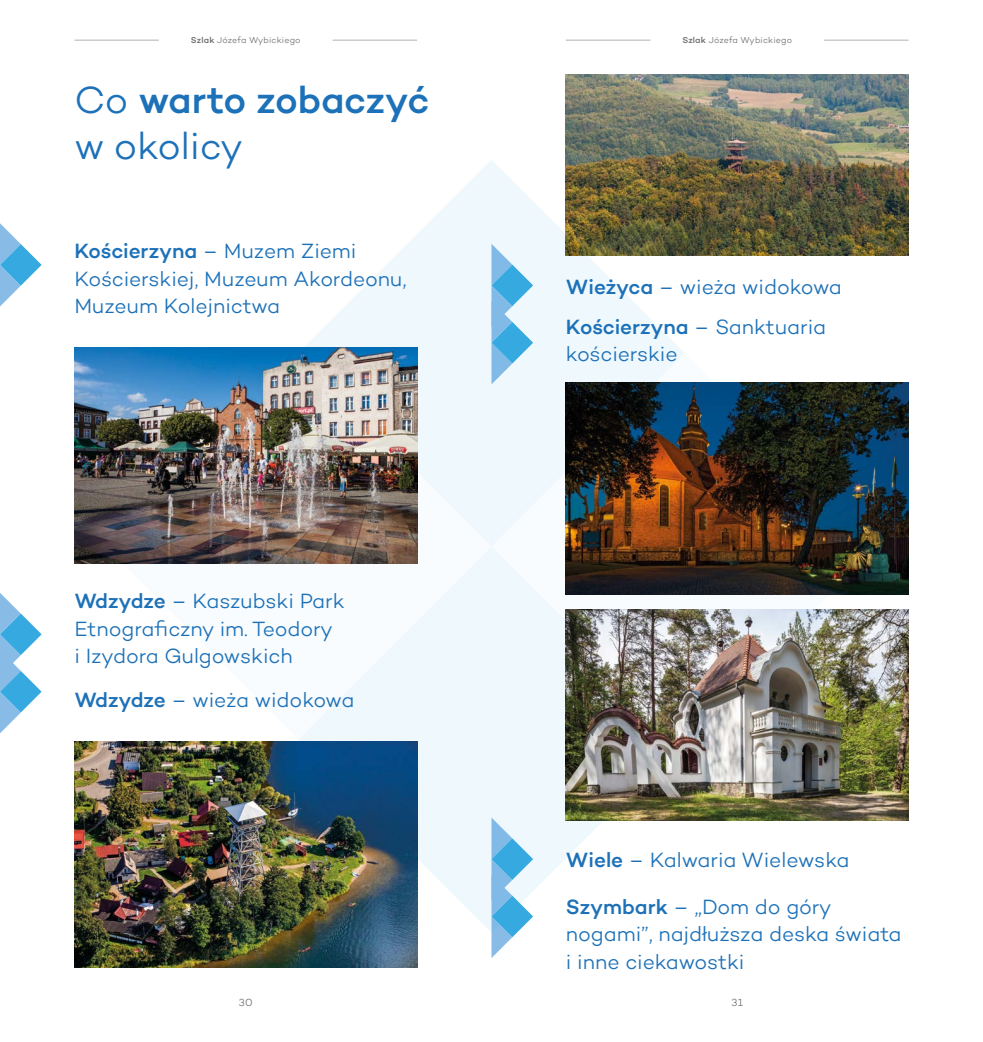
<style>
.page{position:relative;width:983px;height:1042px;background:#fff}
.page>*{position:absolute;margin:0;border:0;box-sizing:border-box;transform-origin:0 0}
.t1{font:500 38.5px/46.2px "Campton";letter-spacing:-.01em;color:#1d71b8}
.t2{font:300 21px/27.3px "Campton";letter-spacing:-.005em;color:#1d71b8}
.t3{font:300 10.5px "Campton";color:#706f6f}
.t4{font:300 8.75px "Campton";letter-spacing:.015em;color:#706f6f}
.s1{font-weight:500}
.s2{font-weight:300}
</style>
<div class="page">
<svg style="left:0;top:223px;width:42px;height:83px"></svg>
<svg style="left:491px;top:932px;width:27px;height:26px"></svg>
<svg style="left:298px;top:739px;width:386px;height:193px;fill:#eff8fc"></svg>
<svg style="left:305px;top:160px;width:379px;height:193px;fill:#eff8fc"></svg>
<svg style="left:491px;top:353px;width:386px;height:386px;fill:#eff8fc"></svg>
<svg style="left:299px;top:353px;width:192px;height:386px;fill:#eff8fc"></svg>
<svg style="left:0;top:593px;width:42px;height:140px"></svg>
<img style="left:74px;top:347px;width:343px;height:217px">
<img style="left:566px;top:74px;width:342px;height:181px">
<img style="left:566px;top:382px;width:342px;height:212px">
<img style="left:566px;top:609px;width:342px;height:211px">
<img style="left:74px;top:742px;width:343px;height:225px">
<hr style="left:823px;top:40px;width:85px;height:1px;background:#b3b2b2">
<hr style="left:332px;top:40px;width:85px;height:1px;background:#b3b2b2">
<hr style="left:566px;top:40px;width:84px;height:1px;background:#b3b2b2">
<hr style="left:74px;top:40px;width:85px;height:1px;background:#b3b2b2">
<p class="t4" style="left:191px;top:35px;width:111px"><span class="s1">Szlak</span> Józefa Wybickiego</p>
<p class="t4" style="left:682px;top:35px;width:111px"><span class="s1">Szlak</span> Józefa Wybickiego</p>
<h1 class="t1" style="left:74px;top:76px;width:356px"><span class="s2">Co</span> warto zobaczyć <span class="s2">w okolicy</span></h1>
<p class="t2" style="left:74px;top:237px;width:333px"><span class="s1">Kościerzyna</span> – Muzem Ziemi<br>Kościerskiej, Muzeum Akordeonu,<br>Muzeum Kolejnictwa</p>
<p class="t2" style="left:74px;top:587px;width:271px"><span class="s1">Wdzydze</span> – Kaszubski Park<br>Etnograficzny im. Teodory<br>i Izydora Gulgowskich</p>
<p class="t2" style="left:74px;top:686px;width:281px"><span class="s1">Wdzydze</span> – wieża widokowa</p>
<p class="t2" style="left:566px;top:273px;width:277px"><span class="s1">Wieżyca</span> – wieża widokowa</p>
<p class="t2" style="left:566px;top:313px;width:262px"><span class="s1">Kościerzyna</span> – Sanktuaria kościerskie</p>
<p class="t2" style="left:566px;top:846px;width:285px"><span class="s1">Wiele</span> – Kalwaria Wielewska</p>
<p class="t2" style="left:566px;top:893px;width:337px"><span class="s1">Szymbark</span> – „Dom do góry nogami”, najdłuższa deska świata i inne ciekawostki</p>
<p class="t3" style="left:239px;top:996px;width:15px">30</p>
<p class="t3" style="left:731px;top:996px;width:13px">31</p>
</div>
